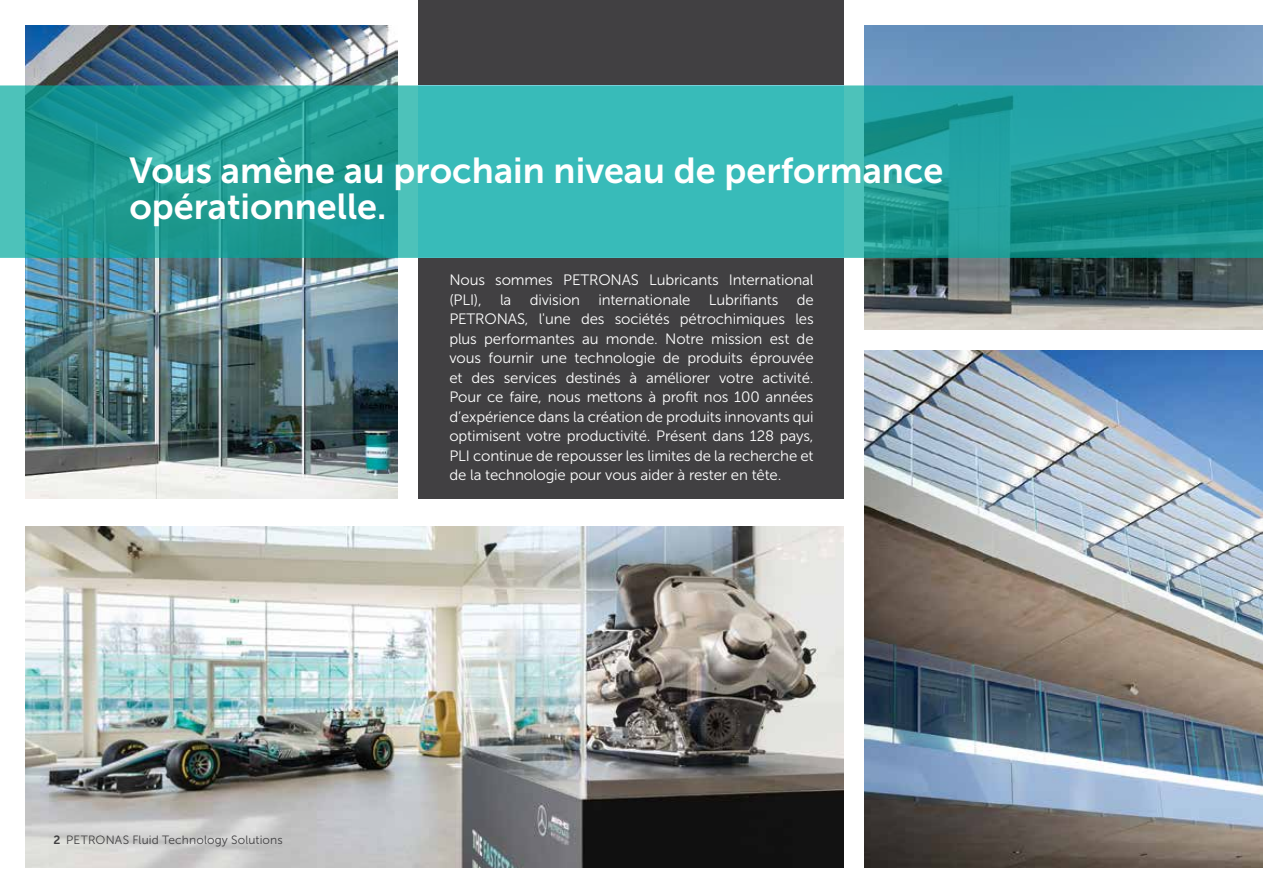
<style>
.page{position:relative;width:1263px;height:893px;background:#fff}
.page>*{position:absolute;margin:0;border:0;box-sizing:border-box;transform-origin:0 0}
.t1{font:36px/36px "Museo Sans 700";color:#fff}
.t2{font:15px/19.5px "Museo Sans 300";letter-spacing:-.01em;color:#fff;text-align:justify}
.t3{font:12px "Museo Sans 300";letter-spacing:.015em;color:#414042}
.s1{font-family:"Museo Sans 700"}
</style>
<div class="page">
<img style="left:864px;top:350px;width:399px;height:517px">
<img style="left:864px;top:26px;width:399px;height:304px">
<img style="left:26px;top:527px;width:817px;height:340px">
<img style="left:26px;top:26px;width:372px;height:473px">
<div style="left:419px;top:0;width:425px;height:499px;background:#414042"></div>
<svg style="left:0;top:85px;width:1263px;height:173px;background:#29a6a2"></svg>
<h1 class="t1" style="left:129px;top:153px;width:816px">Vous amène au prochain niveau de performance opérationnelle.</h1>
<p class="t3" style="left:54px;top:834px;width:231px"><span class="s1">2</span> PETRONAS Fluid Technology Solutions</p>
<p class="t2" style="left:449px;top:270px;width:366px">Nous sommes PETRONAS Lubricants International (PLI), la division internationale Lubrifiants de PETRONAS, l'une des sociétés pétrochimiques les plus performantes au monde. Notre mission est de vous fournir une technologie de produits éprouvée et des services destinés à améliorer votre activité.<br>Pour ce faire, nous mettons à profit nos 100 années d’expérience dans la création de produits innovants qui optimisent votre productivité. Présent dans 128 pays, PLI continue de repousser les limites de la recherche et de la technologie pour vous aider à rester en tête.</p>
</div>
